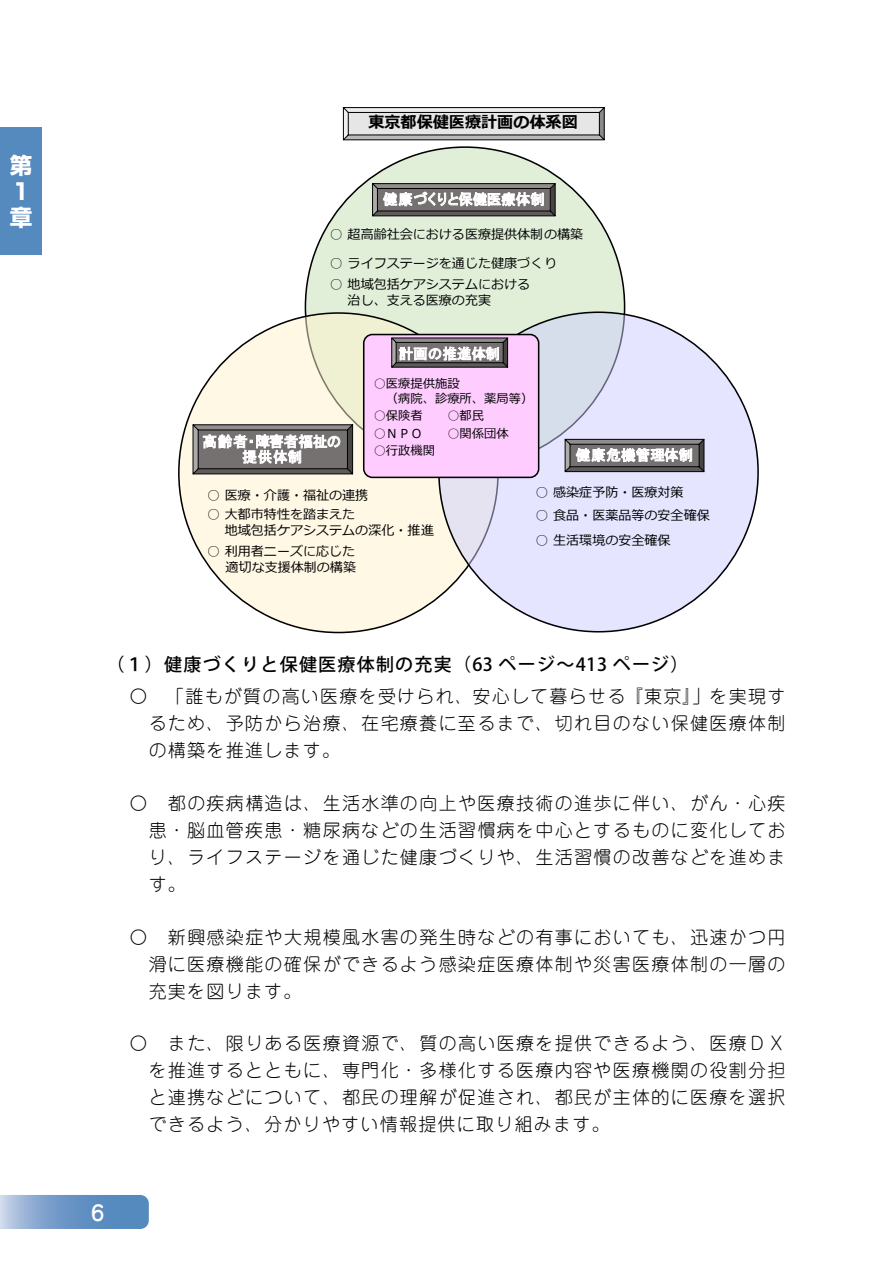
<style>
.page{position:relative;width:893px;height:1263px;background:#fff}
.page>*{position:absolute;margin:0;border:0;box-sizing:border-box;transform-origin:0 0}
.t1{font:700 22.5px/25.8px "Shin Go Pro";color:#fff}
.t2{font:500 21px "P Jun 34 Pro N";color:#fff}
.t3{font:300 18px/27px "P Jun 101 Pro N";letter-spacing:.07em;color:#000;text-align:justify}
.t4{font:500 18px "Koz Go Pro";letter-spacing:.07em;color:#000}
.t5{font:700 16.2px "Meiryo";color:#000}
.t6{font:14.55px/15.3px "MS P Gothic";color:#fff;text-align:center}
.t7{font:13.05px/15.3px "Meiryo";color:#000}
.t8{font:12.3px/15.3px "Meiryo";color:#000}
</style>
<div class="page">
<svg style="left:0;top:1195px;width:149px;height:34px"></svg>
<div style="left:0;top:128px;width:42px;height:127px;background:#558abf"></div>
<div style="left:305px;top:147px;width:320px;height:320px;background:#e1efd9;border-radius:50%"></div>
<div style="left:179px;top:313px;width:319px;height:319px;background:#fff2cc;border-radius:50%;opacity:.5"></div>
<div style="left:439px;top:312px;width:319px;height:320px;background:#ccf;border-radius:50%;opacity:.5"></div>
<div style="left:364px;top:334px;width:175px;height:143px;background:#fcf;border-radius:9px"></div>
<div style="left:363px;top:334px;width:176px;height:144px;border:2px solid #000;border-radius:9px"></div>
<svg style="left:372px;top:183px;width:184px;height:34px"></svg>
<svg style="left:192px;top:424px;width:162px;height:51px"></svg>
<svg style="left:564px;top:438px;width:141px;height:35px"></svg>
<svg style="left:391px;top:337px;width:118px;height:31px"></svg>
<svg style="left:342px;top:107px;width:263px;height:34px"></svg>
<p class="t1" style="left:10px;top:150px;width:23px">第<br>１章</p>
<p class="t5" style="left:368px;top:111px;width:211px">東京都保健医療計画の体系図</p>
<p class="t6" style="left:383px;top:192px;width:163px">健康づくりと保健医療体制</p>
<p class="t7" style="left:330px;top:228px;width:255px">○ 超高齢社会における医療提供体制の構築</p>
<p class="t7" style="left:330px;top:256px;width:229px">○ ライフステージを通じた健康づくり</p>
<p class="t7" style="left:348px;top:277px;width:184px;text-indent:-18px">○ 地域包括ケアシステムにおける治し、支える医療の充実</p>
<p class="t6" style="left:202px;top:434px;width:140px">高齢者・障害者福祉の提供体制</p>
<p class="t6" style="left:399px;top:346px;width:103px">計画の推進体制</p>
<p class="t8" style="left:386px;top:377px;width:149px;text-indent:-12px">○医療提供施設<br>（病院、診療所、薬局等）</p>
<p class="t8" style="left:374px;top:409px;width:51px">○保険者</p>
<p class="t8" style="left:447px;top:409px;width:38px">○都民</p>
<p class="t8" style="left:374px;top:427px;width:51px">○ＮＰＯ</p>
<p class="t8" style="left:447px;top:427px;width:63px">○関係団体</p>
<p class="t8" style="left:374px;top:443px;width:63px">○行政機関</p>
<p class="t7" style="left:207px;top:488px;width:163px">○ 医療・介護・福祉の連携</p>
<p class="t7" style="left:225px;top:508px;width:211px;text-indent:-18px">○ 大都市特性を踏まえた<br>地域包括ケアシステムの深化・推進</p>
<p class="t7" style="left:207px;top:545px;width:150px;text-align:right">○ 利用者ニーズに応じた適切な支援体制の構築</p>
<p class="t6" style="left:576px;top:447px;width:119px">健康危機管理体制</p>
<p class="t7" style="left:536px;top:485px;width:150px">○ 感染症予防・医療対策</p>
<p class="t7" style="left:536px;top:508px;width:176px">○ 食品・医薬品等の安全確保</p>
<p class="t7" style="left:536px;top:533px;width:137px">○ 生活環境の安全確保</p>
<p class="t4" style="left:106px;top:653px;width:584px">（１）健康づくりと保健医療体制の充実（63 ページ～413 ページ）</p>
<p class="t3" style="left:149px;top:682px;width:638px;text-indent:-19px">○ 「誰もが質の高い医療を受けられ、安心して暮らせる『東京』」を実現するため、予防から治療、在宅療養に至るまで、切れ目のない保健医療体制の構築を推進します。</p>
<p class="t3" style="left:149px;top:789px;width:638px;text-indent:-19px">○ 都の疾病構造は、生活水準の向上や医療技術の進歩に伴い、がん・心疾患・脳血管疾患・糖尿病などの生活習慣病を中心とするものに変化しており、ライフステージを通じた健康づくりや、生活習慣の改善などを進めます。</p>
<p class="t3" style="left:149px;top:922px;width:638px;text-indent:-19px">○ 新興感染症や大規模風水害の発生時などの有事においても、迅速かつ円滑に医療機能の確保ができるよう感染症医療体制や災害医療体制の一層の充実を図ります。</p>
<p class="t3" style="left:149px;top:1029px;width:638px;text-indent:-19px">○ また、限りある医療資源で、質の高い医療を提供できるよう、医療ＤＸを推進するとともに、専門化・多様化する医療内容や医療機関の役割分担と連携などについて、都民の理解が促進され、都民が主体的に医療を選択できるよう、分かりやすい情報提供に取り組みます。</p>
<p class="t2" style="left:91px;top:1196px;width:15px">6</p>
</div>
